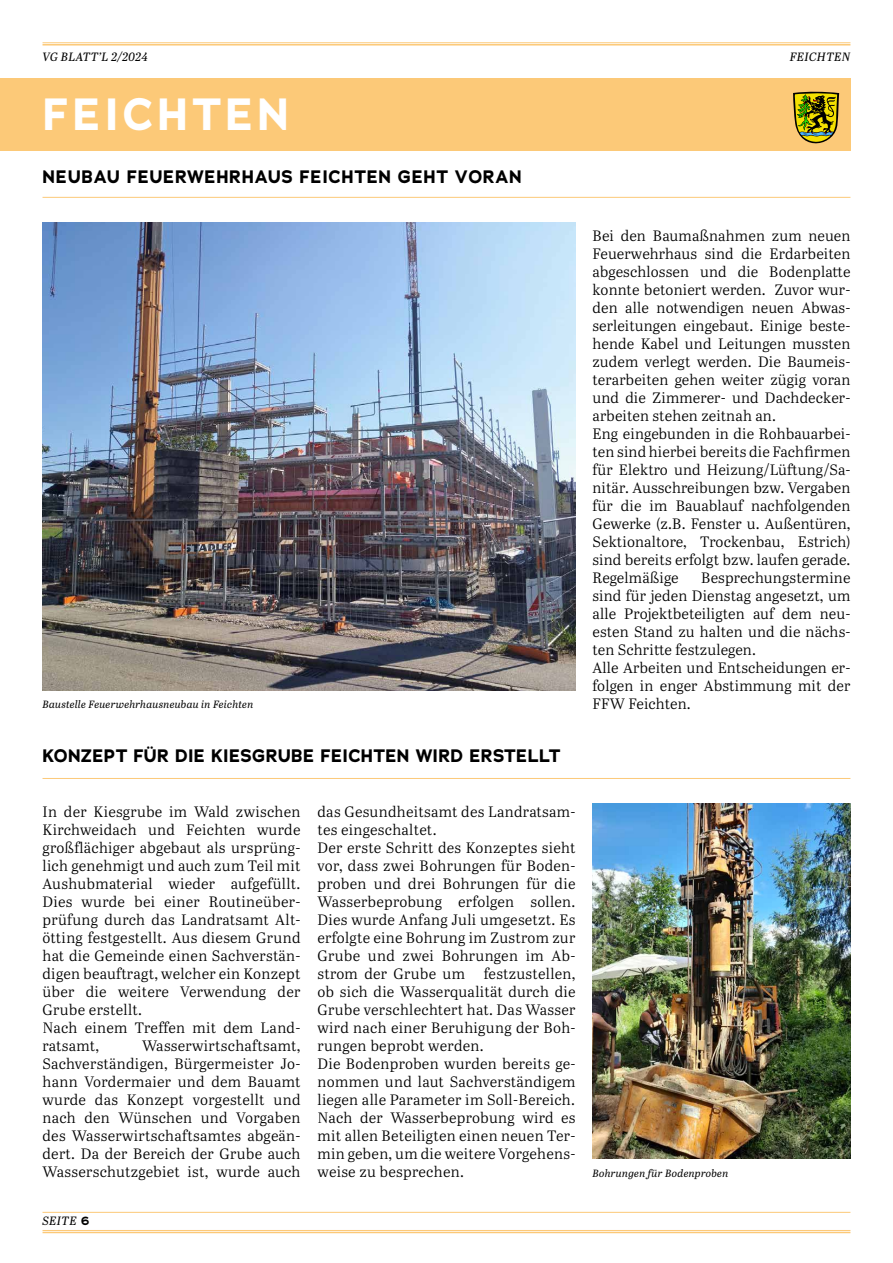
<style>
.page{position:relative;width:893px;height:1263px;background:#fff}
.page>*{position:absolute;margin:0;border:0;box-sizing:border-box;transform-origin:0 0}
.t1{font:700 45px "Adrianna";letter-spacing:.09em;color:#fff}
.t2{font:700 18px "Adrianna";letter-spacing:.015em;color:#000}
.t3{font:700 18px "Adrianna";letter-spacing:.035em;color:#000}
.t4{font:15px/18px "Abril Text Lt";letter-spacing:.01em;color:#000}
.t5{font:italic 12px "Abril Text";letter-spacing:.02em;color:#000}
.t6{font:italic 10.5px "Abril Text";letter-spacing:.02em;color:#000}
.s1{font-family:"Adrianna";font-weight:700;font-style:normal}
</style>
<div class="page">
<div style="left:0;top:79px;width:850px;height:72px;background:#fcc978"></div>
<hr style="left:43px;top:43px;width:807px;height:1px;background:#fcc978">
<hr style="left:43px;top:44px;width:807px;height:2px;background:#fcc978">
<hr style="left:43px;top:1230px;width:807px;height:1px;background:#fcc978">
<hr style="left:43px;top:1232px;width:807px;height:1px;background:#fcc978">
<hr style="left:43px;top:1212px;width:807px;height:1px;background:#fcc978">
<img style="left:43px;top:223px;width:532px;height:468px">
<hr style="left:43px;top:197px;width:807px;height:1px;background:#fcc978">
<svg style="left:793px;top:91px;width:46px;height:53px;background:#90891b"></svg>
<hr style="left:43px;top:778px;width:807px;height:1px;background:#fcc978">
<img style="left:592px;top:804px;width:258px;height:355px">
<p class="t5" style="left:43px;top:48px;width:107px">VG BLATT’L 2/2024</p>
<p class="t5" style="left:790px;top:48px;width:62px">FEICHTEN</p>
<h1 class="t1" style="left:43px;top:85px;width:248px">FEICHTEN</h1>
<p class="t3" style="left:43px;top:164px;width:481px">NEUBAU FEUERWEHRHAUS FEICHTEN GEHT VORAN</p>
<p class="t6" style="left:43px;top:697px;width:212px">Baustelle Feuerwehrhausneubau in Feichten</p>
<p class="t2" style="left:43px;top:744px;width:520px">KONZEPT FÜR DIE KIESGRUBE FEICHTEN WIRD ERSTELLT</p>
<p class="t4" style="left:43px;top:802px;width:259px">In der Kiesgrube im Wald zwischen<br>Kirchweidach und Feichten wurde großflächiger abgebaut als ursprüng&shy;lich genehmigt und auch zum Teil mit<br>Aushubmaterial wieder aufgefüllt.<br>Dies wurde bei einer Routineüber&shy;prüfung durch das Landratsamt Alt&shy;ötting festgestellt. Aus diesem Grund hat die Gemeinde einen Sachverstän&shy;digen beauftragt, welcher ein Konzept über die weitere Verwendung der<br>Grube erstellt.<br>Nach einem Treffen mit dem Land&shy;ratsamt,</p>
<p class="t4" style="left:43px;top:1036px;width:259px;text-align:justify;text-indent:99px">Wasserwirtschaftsamt, Sachverständigen, Bürgermeister Jo&shy;hann Vordermaier und dem Bauamt wurde das Konzept vorgestellt und nach den Wünschen und Vorgaben des Wasserwirtschaftsamtes abgeän&shy;dert. Da der Bereich der Grube auch Wasserschutzgebiet ist, wurde auch</p>
<p class="t5" style="left:43px;top:1212px;width:48px">SEITE <span class="s1">6</span></p>
<p class="t4" style="left:317px;top:802px;width:259px">das Gesundheitsamt des Landratsam&shy;tes eingeschaltet.<br>Der erste Schritt des Konzeptes sieht vor, dass zwei Bohrungen für Boden&shy;proben und drei Bohrungen für die Wasserbeprobung erfolgen sollen.<br>Dies wurde Anfang Juli umgesetzt. Es erfolgte eine Bohrung im Zustrom zur Grube und zwei Bohrungen im Ab&shy;strom der Grube um festzustellen, ob sich die Wasserqualität durch die Grube verschlechtert hat. Das Wasser wird nach einer Beruhigung der Boh&shy;rungen beprobt werden.<br>Die Bodenproben wurden bereits ge&shy;nommen und laut Sachverständigem liegen alle Parameter im Soll-Bereich.<br>Nach der Wasserbeprobung wird es mit allen Beteiligten einen neuen Ter&shy;min geben, um die weitere Vorgehens&shy;weise zu besprechen.</p>
<p class="t4" style="left:592px;top:226px;width:259px">Bei den Baumaßnahmen zum neuen Feuerwehrhaus sind die Erdarbeiten abgeschlossen und die Bodenplatte konnte betoniert werden. Zuvor wur&shy;den alle notwendigen neuen Abwas&shy;serleitungen eingebaut. Einige beste&shy;hende Kabel und Leitungen mussten zudem verlegt werden. Die Baumeis&shy;terarbeiten gehen weiter zügig voran und die Zimmerer- und Dachdecker&shy;arbeiten stehen zeitnah an.<br>Eng eingebunden in die Rohbauarbei&shy;ten sind hierbei bereits die Fachfirmen für Elektro und Heizung/Lüftung/Sa&shy;nitär. Ausschreibungen bzw. Vergaben für die im Bauablauf nachfolgenden Gewerke (z.B. Fenster u. Außentüren, Sektionaltore, Trockenbau, Estrich) sind bereits erfolgt bzw. laufen gerade.<br>Regelmäßige</p>
<p class="t4" style="left:592px;top:568px;width:259px;text-indent:109px">Besprechungstermine sind für jeden Dienstag angesetzt, um alle Projektbeteiligten auf dem neu&shy;esten Stand zu halten und die nächs&shy;ten Schritte festzulegen.<br>Alle Arbeiten und Entscheidungen er&shy;folgen in enger Abstimmung mit der<br>FFW Feichten.</p>
<p class="t6" style="left:592px;top:1165px;width:137px">Bohrungen für Bodenproben</p>
</div>
